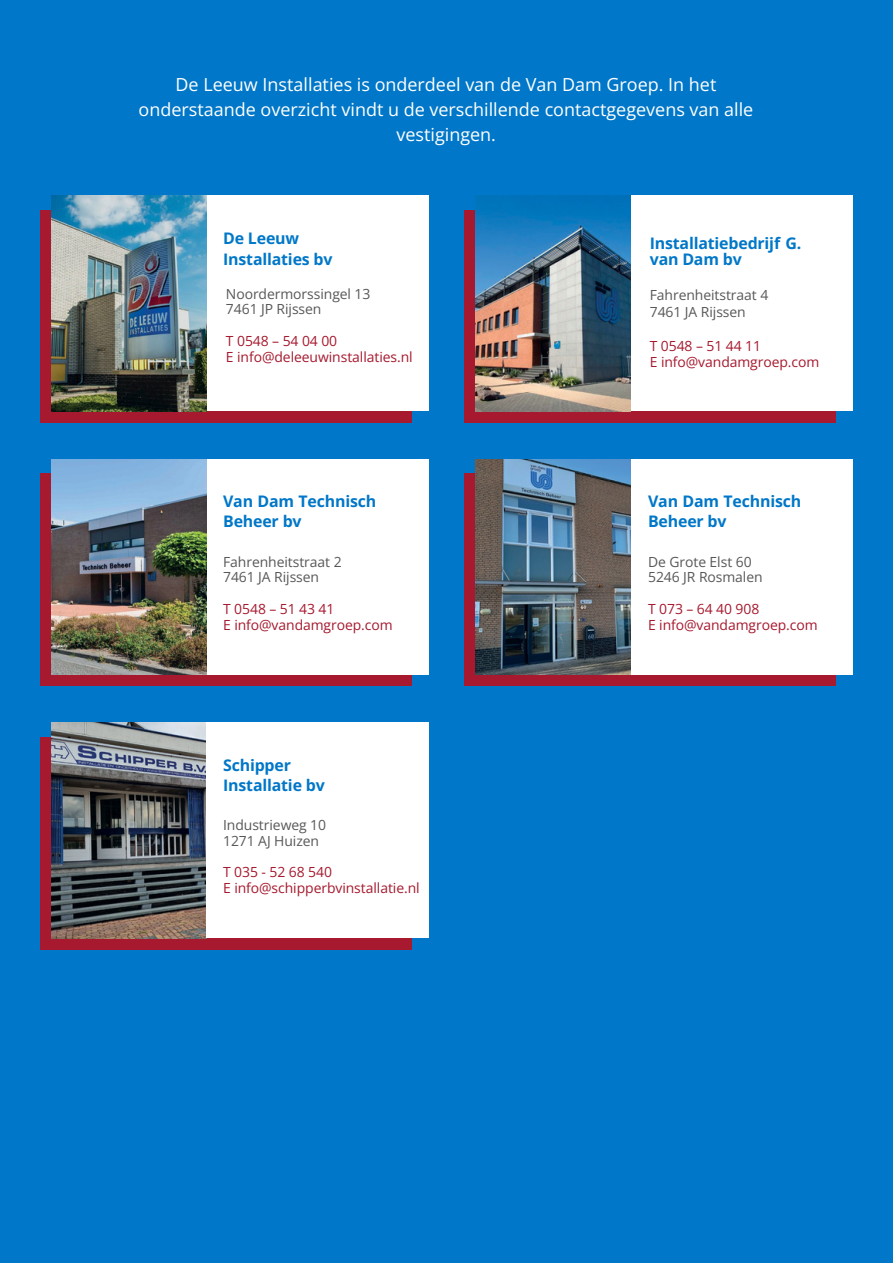
<style>
.page{position:relative;width:893px;height:1264px;background:#fff}
.page>*{position:absolute;margin:0;border:0;box-sizing:border-box;transform-origin:0 0}
.t1{font:18px/24.8px "Open Sans";color:#fff;text-align:center}
.t2{font:700 15.9px/20.2px "Open Sans";letter-spacing:-.01em;color:#0077c8}
.t3{font:13.95px "Open Sans";letter-spacing:-.005em;color:#a6192e}
.t4{font:13.95px "Open Sans";letter-spacing:-.005em;color:#58585a}
</style>
<div class="page">
<div style="left:0;top:0;width:892px;height:1262px;background:#0077c8"></div>
<div style="left:40px;top:210px;width:372px;height:212px;background:#a6192e"></div>
<div style="left:206px;top:195px;width:223px;height:216px;background:#fff"></div>
<div style="left:464px;top:210px;width:371px;height:212px;background:#a6192e"></div>
<div style="left:40px;top:474px;width:372px;height:212px;background:#a6192e"></div>
<div style="left:630px;top:195px;width:222px;height:216px;background:#fff"></div>
<div style="left:206px;top:459px;width:223px;height:215px;background:#fff"></div>
<div style="left:464px;top:474px;width:371px;height:212px;background:#a6192e"></div>
<div style="left:40px;top:737px;width:372px;height:212px;background:#a6192e"></div>
<div style="left:630px;top:459px;width:222px;height:215px;background:#fff"></div>
<img style="left:475px;top:195px;width:155px;height:216px">
<img style="left:51px;top:195px;width:155px;height:216px">
<img style="left:51px;top:459px;width:155px;height:216px">
<img style="left:475px;top:459px;width:155px;height:216px">
<img style="left:51px;top:722px;width:155px;height:216px">
<div style="left:206px;top:722px;width:223px;height:216px;background:#fff"></div>
<p class="t1" style="left:138px;top:72px;width:616px">De Leeuw Installaties is onderdeel van de Van Dam Groep. In het onderstaande overzicht vindt u de verschillende contactgegevens van alle vestigingen.</p>
<p class="t2" style="left:223px;top:228px;width:111px">De Leeuw<br>Installaties bv</p>
<p class="t4" style="left:226px;top:284px;width:146px">Noordermorssingel 13</p>
<p class="t4" style="left:226px;top:299px;width:97px">7461 JP Rijssen</p>
<p class="t3" style="left:226px;top:331px;width:113px">T 0548 – 54 04 00</p>
<p class="t3" style="left:226px;top:347px;width:188px">E info@deleeuwinstallaties.nl</p>
<p class="t2" style="left:223px;top:491px;width:155px">Van Dam Technisch<br>Beheer bv</p>
<p class="t4" style="left:223px;top:552px;width:120px">Fahrenheitstraat 2</p>
<p class="t4" style="left:223px;top:567px;width:97px">7461 JA Rijssen</p>
<p class="t3" style="left:223px;top:599px;width:113px">T 0548 – 51 43 41</p>
<p class="t3" style="left:223px;top:614px;width:171px">E info@vandamgroep.com</p>
<p class="t2" style="left:223px;top:754px;width:103px">Schipper<br>Installatie bv</p>
<p class="t4" style="left:223px;top:815px;width:104px">Industrieweg 10</p>
<p class="t4" style="left:223px;top:831px;width:97px">1271 AJ Huizen</p>
<p class="t3" style="left:223px;top:862px;width:110px">T 035 - 52 68 540</p>
<p class="t3" style="left:223px;top:878px;width:198px">E info@schipperbvinstallatie.nl</p>
<p class="t2" style="left:649px;top:234px;width:153px;line-height:16.8px">Installatiebedrijf G. van Dam bv</p>
<p class="t4" style="left:649px;top:285px;width:120px">Fahrenheitstraat 4</p>
<p class="t4" style="left:649px;top:302px;width:97px">7461 JA Rijssen</p>
<p class="t3" style="left:649px;top:336px;width:113px">T 0548 – 51 44 11</p>
<p class="t3" style="left:649px;top:352px;width:171px">E info@vandamgroep.com</p>
<p class="t2" style="left:648px;top:491px;width:155px">Van Dam Technisch<br>Beheer bv</p>
<p class="t4" style="left:648px;top:552px;width:105px">De Grote Elst 60</p>
<p class="t4" style="left:648px;top:567px;width:116px">5246 JR Rosmalen</p>
<p class="t3" style="left:648px;top:599px;width:113px">T 073 – 64 40 908</p>
<p class="t3" style="left:648px;top:614px;width:171px">E info@vandamgroep.com</p>
</div>
